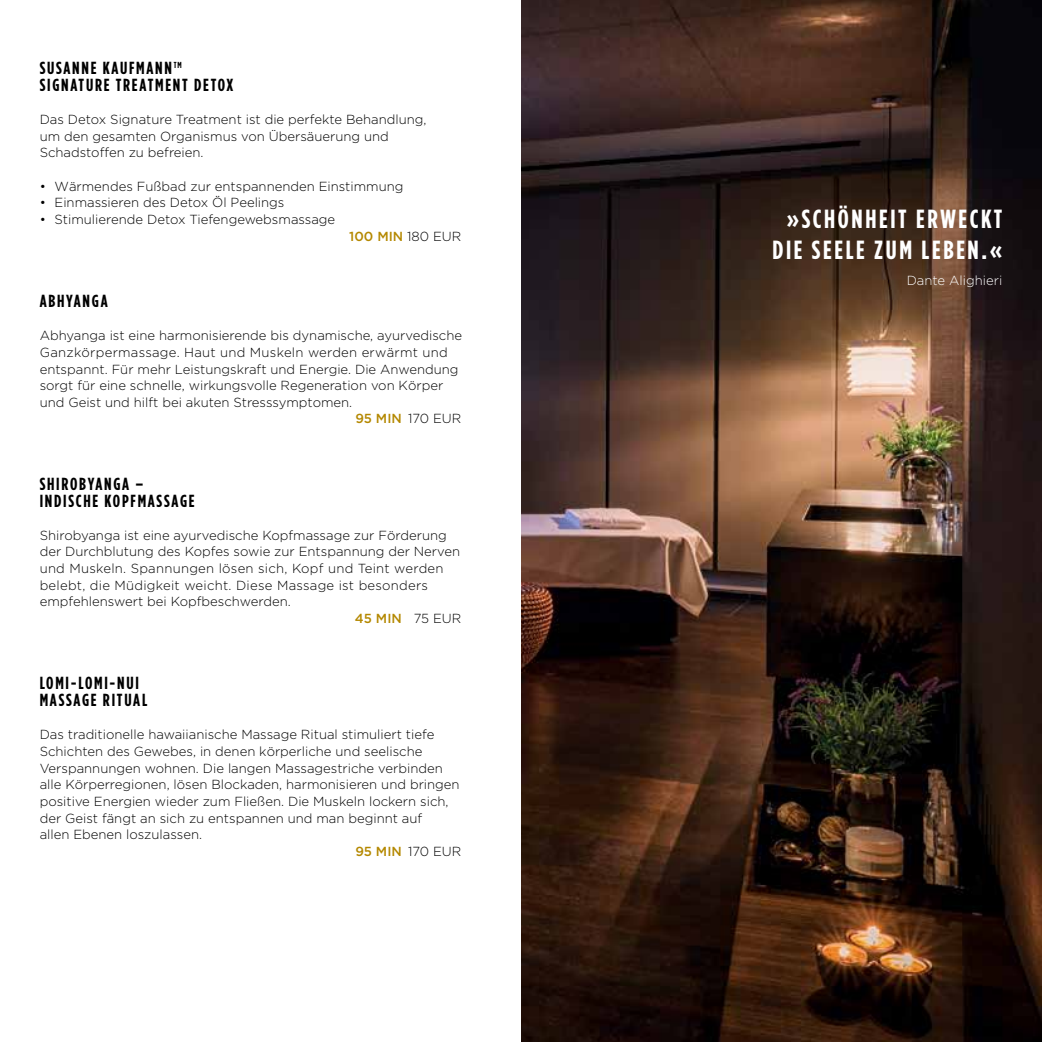
<style>
.page{position:relative;width:1042px;height:1042px;background:#fff}
.page>*{position:absolute;margin:0;border:0;box-sizing:border-box;transform-origin:0 0}
.t1{font:700 condensed 26.25px/31.5px "Gotham HTF";letter-spacing:.1em;color:#fff;text-align:center}
.t2{font:700 condensed 17.5px/16.6px "Gotham HTF";letter-spacing:.1em;color:#000}
.t3{font:300 13.12px/16.6px "Gotham HTF";color:#000}
.t4{font:300 13.12px "Gotham HTF";letter-spacing:.02em;color:#000}
.t5{font:500 13.12px "Gotham HTF";color:#b48800}
.t6{font:300 13.12px "Gotham HTF";color:#fff}
.s1{font-weight:300;color:#000}
.s2{font-weight:500;color:#b48800}
</style>
<div class="page">
<img style="left:521px;top:0;width:521px;height:1042px">
<h2 class="t2" style="left:40px;top:59px;width:195px">SUSANNE KAUFMANN<sup>TM<br></sup>SIGNATURE TREATMENT DETOX</h2>
<p class="t3" style="left:40px;top:111px;width:388px">Das Detox Signature Treatment ist die perfekte Behandlung, um den gesamten Organismus von Übersäuerung und<br>Schadstoffen zu befreien.</p>
<p class="t3" style="left:40px;top:177px;width:365px">• Wärmendes Fußbad zur entspannenden Einstimmung</p>
<p class="t3" style="left:40px;top:194px;width:246px">• Einmassieren des Detox Öl Peelings</p>
<p class="t3" style="left:40px;top:211px;width:297px">• Stimulierende Detox Tiefengewebsmassage</p>
<p class="t5" style="left:349px;top:228px;width:114px">100 MIN <span class="s1">180 EUR</span></p>
<h2 class="t2" style="left:40px;top:292px;width:69px">ABHYANGA</h2>
<p class="t3" style="left:40px;top:327px;width:424px">Abhyanga ist eine harmonisierende bis dynamische, ayurvedische</p>
<p class="t4" style="left:40px;top:345px;width:409px">Ganzkörpermassage. Haut und Muskeln werden erwärmt und</p>
<p class="t3" style="left:40px;top:360px;width:420px">entspannt. Für mehr Leistungskraft und Energie. Die Anwendung</p>
<p class="t3" style="left:40px;top:377px;width:405px">sorgt für eine schnelle, wirkungsvolle Regeneration von Körper</p>
<p class="t3" style="left:40px;top:394px;width:314px">und Geist und hilft bei akuten Stresssymptomen.</p>
<p class="t3" style="left:355px;top:410px;width:108px"><span class="s2">95 MIN</span> 170 EUR</p>
<h2 class="t2" style="left:40px;top:475px;width:156px">SHIROBYANGA –<br>INDISCHE KOPFMASSAGE</h2>
<p class="t3" style="left:40px;top:527px;width:408px">Shirobyanga ist eine ayurvedische Kopfmassage zur Förderung</p>
<p class="t3" style="left:40px;top:543px;width:422px">der Durchblutung des Kopfes sowie zur Entspannung der Nerven</p>
<p class="t4" style="left:40px;top:561px;width:405px">und Muskeln. Spannungen lösen sich, Kopf und Teint werden</p>
<p class="t4" style="left:40px;top:578px;width:390px">belebt, die Müdigkeit weicht. Diese Massage ist besonders</p>
<p class="t3" style="left:40px;top:593px;width:252px">empfehlenswert bei Kopfbeschwerden.</p>
<p class="t5" style="left:355px;top:611px;width:108px">45 MIN <span class="s1">75 EUR</span></p>
<h2 class="t2" style="left:40px;top:674px;width:109px">LOMI-LOMI-NUI<br>MASSAGE RITUAL</h2>
<p class="t3" style="left:40px;top:726px;width:396px">Das traditionelle hawaiianische Massage Ritual stimuliert tiefe</p>
<p class="t3" style="left:40px;top:743px;width:384px">Schichten des Gewebes, in denen körperliche und seelische</p>
<p class="t3" style="left:40px;top:759px;width:404px">Verspannungen wohnen. Die langen Massagestriche verbinden</p>
<p class="t3" style="left:40px;top:776px;width:421px">alle Körperregionen, lösen Blockaden, harmonisieren und bringen</p>
<p class="t3" style="left:40px;top:793px;width:410px">positive Energien wieder zum Fließen. Die Muskeln lockern sich,</p>
<p class="t3" style="left:40px;top:809px;width:384px">der Geist fängt an sich zu entspannen und man beginnt auf</p>
<p class="t3" style="left:40px;top:826px;width:164px">allen Ebenen loszulassen.</p>
<p class="t3" style="left:355px;top:843px;width:108px"><span class="s2">95 MIN</span> 170 EUR</p>
<h1 class="t1" style="left:772px;top:202px;width:231px">»SCHÖNHEIT ERWECKT<br>DIE SEELE ZUM LEBEN.«</h1>
<p class="t6" style="left:906px;top:273px;width:97px">Dante Alighieri</p>
</div>
